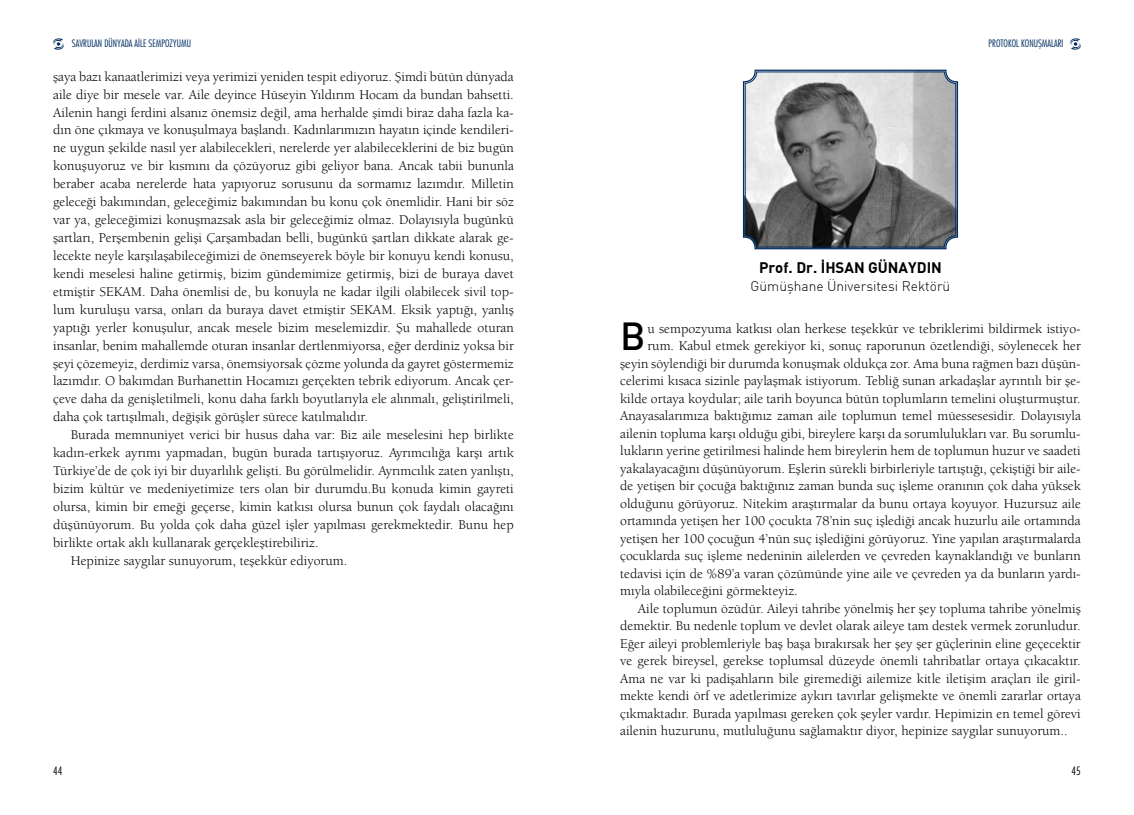
<style>
.page{position:relative;width:1134px;height:815px;background:#fff}
.page>*{position:absolute;margin:0;border:0;box-sizing:border-box;transform-origin:0 0}
.t1{font:500 38.38px "DIN";color:#000}
.t2{font:700 15px "DIN";color:#000}
.t3{font:13.75px/17.9px "Berkeley Std";color:#000;text-align:justify}
.t4{font:300 13.75px "DIN";color:#000}
.t5{font:300 condensed 11.25px "Futura";color:#000}
.t6{font:300 condensed 10px "Futura";color:#002d62}
</style>
<div class="page">
<svg style="left:53px;top:38px;width:11px;height:12px"></svg>
<svg style="left:1070px;top:38px;width:11px;height:12px"></svg>
<svg style="left:742px;top:69px;width:217px;height:181px;background:#949596"></svg>
<div style="left:745px;top:72px;width:211px;height:175px;border:1px solid #002d62;border-radius:11px"></div>
<p class="t6" style="left:72px;top:37px;width:121px">SAVRULAN DÜNYADA A‹LE SEMPOZYUMU</p>
<p class="t3" style="left:53px;top:68px;width:462px">şaya bazı kanaatlerimizi veya yerimizi yeniden tespit ediyoruz. Şimdi bütün dünyada aile diye bir mesele var. Aile deyince Hüseyin Yıldırım Hocam da bundan bahsetti.<br>Ailenin hangi ferdini alsanız önemsiz değil, ama herhalde şimdi biraz daha fazla ka&shy;dın öne çıkmaya ve konuşulmaya başlandı. Kadınlarımızın hayatın içinde kendileri&shy;ne uygun şekilde nasıl yer alabilecekleri, nerelerde yer alabileceklerini de biz bugün konuşuyoruz ve bir kısmını da çözüyoruz gibi geliyor bana. Ancak tabii bununla beraber acaba nerelerde hata yapıyoruz sorusunu da sormamız lazımdır. Milletin geleceği bakımından, geleceğimiz bakımından bu konu çok önemlidir. Hani bir söz var ya, geleceğimizi konuşmazsak asla bir geleceğimiz olmaz. Dolayısıyla bugünkü şartları, Perşembenin gelişi Çarşambadan belli, bugünkü şartları dikkate alarak ge&shy;lecekte neyle karşılaşabileceğimizi de önemseyerek böyle bir konuyu kendi konusu, kendi meselesi haline getirmiş, bizim gündemimize getirmiş, bizi de buraya davet etmiştir SEKAM. Daha önemlisi de, bu konuyla ne kadar ilgili olabilecek sivil top&shy;lum kuruluşu varsa, onları da buraya davet etmiştir SEKAM. Eksik yaptığı, yanlış yaptığı yerler konuşulur, ancak mesele bizim meselemizdir. Şu mahallede oturan insanlar, benim mahallemde oturan insanlar dertlenmiyorsa, eğer derdiniz yoksa bir şeyi çözemeyiz, derdimiz varsa, önemsiyorsak çözme yolunda da gayret göstermemiz lazımdır. O bakımdan Burhanettin Hocamızı gerçekten tebrik ediyorum. Ancak çer&shy;çeve daha da genişletilmeli, konu daha farklı boyutlarıyla ele alınmalı, geliştirilmeli, daha çok tartışılmalı, değişik görüşler sürece katılmalıdır.</p>
<p class="t3" style="left:71px;top:426px;width:444px">Burada memnuniyet verici bir husus daha var: Biz aile meselesini hep birlikte</p>
<p class="t3" style="left:53px;top:444px;width:462px">kadın-erkek ayrımı yapmadan, bugün burada tartışıyoruz. Ayrımcılığa karşı artık</p>
<p class="t3" style="left:53px;top:462px;width:462px">Türkiye’de de çok iyi bir duyarlılık gelişti. Bu görülmelidir. Ayrımcılık zaten yanlıştı,</p>
<p class="t3" style="left:53px;top:480px;width:462px">bizim kültür ve medeniyetimize ters olan bir durumdu.Bu konuda kimin gayreti</p>
<p class="t3" style="left:53px;top:498px;width:462px">olursa, kimin bir emeği geçerse, kimin katkısı olursa bunun çok faydalı olacağını</p>
<p class="t3" style="left:53px;top:516px;width:462px">düşünüyorum. Bu yolda çok daha güzel işler yapılması gerekmektedir. Bunu hep</p>
<p class="t3" style="left:53px;top:534px;width:267px">birlikte ortak aklı kullanarak gerçekleştirebiliriz.</p>
<p class="t3" style="left:71px;top:552px;width:278px">Hepinize saygılar sunuyorum, teşekkür ediyorum.</p>
<p class="t6" style="left:988px;top:37px;width:76px">PROTOKOL KONUfiMALARI</p>
<p class="t2" style="left:759px;top:258px;width:184px">Prof. Dr. İHSAN GÜNAYDIN</p>
<p class="t4" style="left:751px;top:277px;width:201px">Gümüşhane Üniversitesi Rektörü</p>
<h1 class="t1" style="left:620px;top:312px;width:27px">B</h1>
<p class="t3" style="left:647px;top:320px;width:435px">u sempozyuma katkısı olan herkese teşekkür ve tebriklerimi bildirmek istiyo-</p>
<p class="t3" style="left:647px;top:337px;width:435px">rum. Kabul etmek gerekiyor ki, sonuç raporunun özetlendiği, söylenecek her</p>
<p class="t3" style="left:620px;top:355px;width:462px">şeyin söylendiği bir durumda konuşmak oldukça zor. Ama buna rağmen bazı düşün-</p>
<p class="t3" style="left:620px;top:372px;width:462px">celerimi kısaca sizinle paylaşmak istiyorum. Tebliğ sunan arkadaşlar ayrıntılı bir şe-</p>
<p class="t3" style="left:620px;top:390px;width:462px">kilde ortaya koydular; aile tarih boyunca bütün toplumların temelini oluşturmuştur.</p>
<p class="t3" style="left:620px;top:407px;width:462px">Anayasalarımıza baktığımız zaman aile toplumun temel müessesesidir. Dolayısıyla</p>
<p class="t3" style="left:620px;top:425px;width:462px">ailenin topluma karşı olduğu gibi, bireylere karşı da sorumlulukları var. Bu sorumlu-</p>
<p class="t3" style="left:620px;top:442px;width:462px">lukların yerine getirilmesi halinde hem bireylerin hem de toplumun huzur ve saadeti</p>
<p class="t3" style="left:620px;top:460px;width:462px">yakalayacağını düşünüyorum. Eşlerin sürekli birbirleriyle tartıştığı, çekiştiği bir aile-</p>
<p class="t3" style="left:620px;top:477px;width:462px">de yetişen bir çocuğa baktığınız zaman bunda suç işleme oranının çok daha yüksek</p>
<p class="t3" style="left:620px;top:495px;width:462px">olduğunu görüyoruz. Nitekim araştırmalar da bunu ortaya koyuyor. Huzursuz aile</p>
<p class="t3" style="left:620px;top:512px;width:462px">ortamında yetişen her 100 çocukta 78’nin suç işlediği ancak huzurlu aile ortamında</p>
<p class="t3" style="left:620px;top:530px;width:462px">yetişen her 100 çocuğun 4’nün suç işlediğini görüyoruz. Yine yapılan araştırmalarda</p>
<p class="t3" style="left:620px;top:547px;width:462px">çocuklarda suç işleme nedeninin ailelerden ve çevreden kaynaklandığı ve bunların</p>
<p class="t3" style="left:620px;top:565px;width:462px">tedavisi için de %89’a varan çözümünde yine aile ve çevreden ya da bunların yardı-</p>
<p class="t3" style="left:620px;top:582px;width:179px">mıyla olabileceğini görmekteyiz.</p>
<p class="t3" style="left:638px;top:600px;width:444px">Aile toplumun özüdür. Aileyi tahribe yönelmiş her şey topluma tahribe yönelmiş</p>
<p class="t3" style="left:620px;top:617px;width:462px">demektir. Bu nedenle toplum ve devlet olarak aileye tam destek vermek zorunludur.</p>
<p class="t3" style="left:620px;top:635px;width:462px">Eğer aileyi problemleriyle baş başa bırakırsak her şey şer güçlerinin eline geçecektir</p>
<p class="t3" style="left:620px;top:652px;width:462px">ve gerek bireysel, gerekse toplumsal düzeyde önemli tahribatlar ortaya çıkacaktır.</p>
<p class="t3" style="left:620px;top:670px;width:462px">Ama ne var ki padişahların bile giremediği ailemize kitle iletişim araçları ile giril-</p>
<p class="t3" style="left:620px;top:687px;width:462px">mekte kendi örf ve adetlerimize aykırı tavırlar gelişmekte ve önemli zararlar ortaya</p>
<p class="t3" style="left:620px;top:705px;width:462px">çıkmaktadır. Burada yapılması gereken çok şeyler vardır. Hepimizin en temel görevi</p>
<p class="t3" style="left:620px;top:722px;width:449px">ailenin huzurunu, mutluluğunu sağlamaktır diyor, hepinize saygılar sunuyorum..</p>
<p class="t5" style="left:53px;top:763px;width:11px">44</p>
<p class="t5" style="left:1071px;top:763px;width:11px">45</p>
</div>
